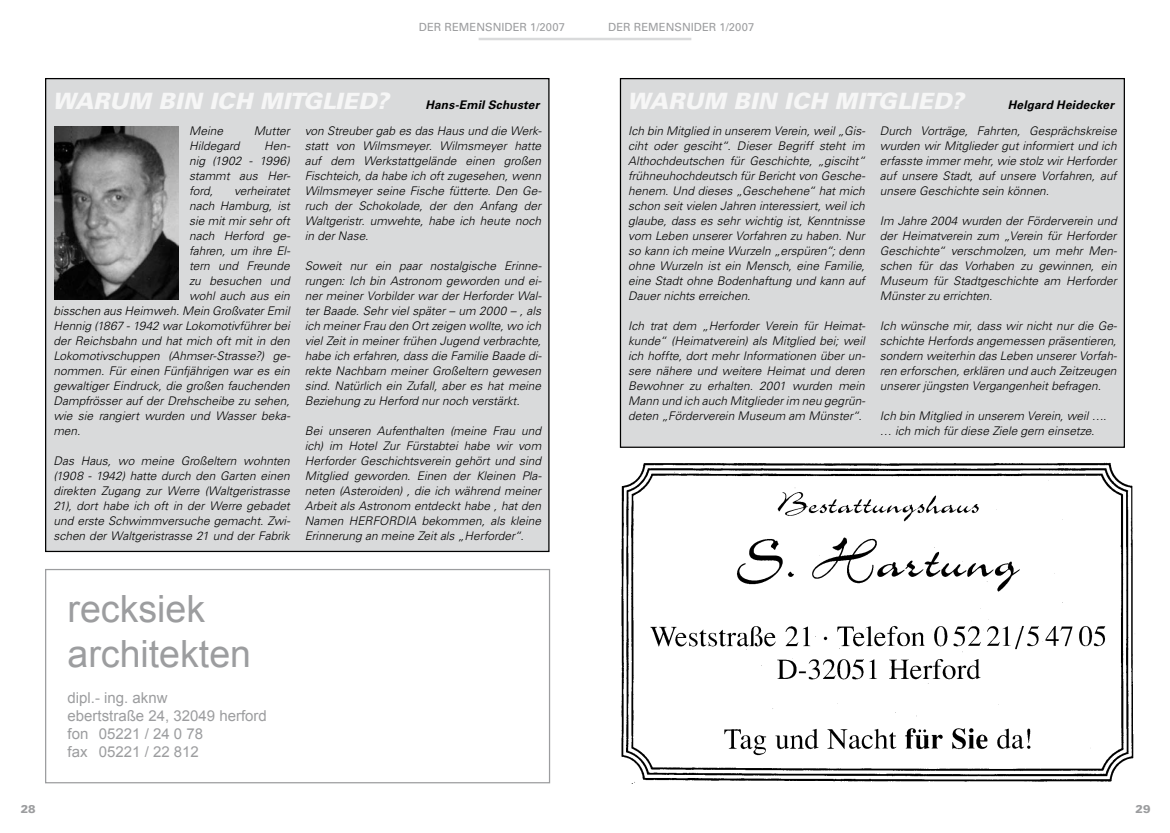
<style>
.page{position:relative;width:1170px;height:833px;background:#fff}
.page>*{position:absolute;margin:0;border:0;box-sizing:border-box;transform-origin:0 0}
.t1{font:37.5px/45px "Arial";color:#9c9d9f}
.t2{font:italic 900 22.5px "Univers LT Std";letter-spacing:.01em;color:#f6f6f6}
.t3{font:15px/18px "Arial";color:#9c9d9f}
.t4{font:italic 300 11.88px/15px "Univers LT Std";letter-spacing:.005em;color:#000;text-align:justify}
.t5{font:italic 700 11.88px "Univers LT Std";letter-spacing:.015em;color:#000}
.t6{font:11.25px "Univers LT Std";color:#9c9d9f}
.t7{font:900 11.25px "Univers LT Std";color:#9c9d9f}
</style>
<div class="page">
<hr style="left:478px;top:38px;width:107px;height:2px;background:#d9dadb">
<hr style="left:585px;top:38px;width:106px;height:2px;background:#d9dadb">
<div style="left:46px;top:79px;width:503px;height:472px;background:#d9dadb"></div>
<img style="left:54px;top:126px;width:124px;height:173px">
<div style="left:620px;top:79px;width:504px;height:368px;background:#d9dadb"></div>
<img style="left:621px;top:462px;width:513px;height:321px">
<div style="left:45px;top:569px;width:505px;height:214px;border:1px solid #9c9d9f"></div>
<p class="t6" style="left:419px;top:21px;width:148px">DER REMENSNIDER 1/2007</p>
<h2 class="t2" style="left:53px;top:87px;width:337px">WARUM BIN ICH MITGLIED?</h2>
<p class="t5" style="left:425px;top:98px;width:115px">Hans-Emil Schuster</p>
<p class="t4" style="left:189px;top:123px;width:35px">Meine</p>
<p class="t4" style="left:254px;top:123px;width:38px">Mutter</p>
<p class="t4" style="left:189px;top:138px;width:52px">Hildegard</p>
<p class="t4" style="left:189px;top:138px;width:103px;text-indent:75px">Hen&shy;nig (1902 - 1996) stammt aus Her&shy;ford,</p>
<p class="t4" style="left:234px;top:183px;width:57px">verheiratet</p>
<p class="t4" style="left:189px;top:198px;width:102px">nach Hamburg, ist</p>
<p class="t4" style="left:189px;top:213px;width:102px">sie mit mir sehr oft</p>
<p class="t4" style="left:189px;top:228px;width:103px">nach Herford ge-</p>
<p class="t4" style="left:189px;top:243px;width:103px">fahren, um ihre El-</p>
<p class="t4" style="left:189px;top:258px;width:102px">tern und Freunde</p>
<p class="t4" style="left:189px;top:273px;width:102px">zu besuchen und</p>
<p class="t4" style="left:189px;top:288px;width:102px">wohl auch aus ein</p>
<p class="t4" style="left:53px;top:303px;width:238px">bisschen aus Heimweh. Mein Großvater Emil</p>
<p class="t4" style="left:53px;top:318px;width:238px">Hennig (1867 - 1942 war Lokomotivführer bei</p>
<p class="t4" style="left:53px;top:333px;width:238px">der Reichsbahn und hat mich oft mit in den</p>
<p class="t4" style="left:53px;top:348px;width:238px">Lokomotivschuppen (Ahmser-Strasse?) ge-</p>
<p class="t4" style="left:53px;top:363px;width:238px">nommen. Für einen Fünfjährigen war es ein</p>
<p class="t4" style="left:53px;top:378px;width:238px">gewaltiger Eindruck, die großen fauchenden</p>
<p class="t4" style="left:53px;top:393px;width:238px">Dampfrösser auf der Drehscheibe zu sehen,</p>
<p class="t4" style="left:53px;top:408px;width:238px">wie sie rangiert wurden und Wasser beka-</p>
<p class="t4" style="left:53px;top:423px;width:29px">men.</p>
<p class="t4" style="left:53px;top:453px;width:238px">Das Haus, wo meine Großeltern wohnten (1908 - 1942) hatte durch den Garten einen direkten Zugang zur Werre (Waltgeristrasse 21), dort habe ich oft in der Werre gebadet und erste Schwimmversuche gemacht. Zwi&shy;schen der Waltgeristrasse 21 und der Fabrik</p>
<p class="t4" style="left:305px;top:123px;width:238px">von Streuber gab es das Haus und die Werk&shy;statt von Wilmsmeyer. Wilmsmeyer hatte auf dem Werkstattgelände einen großen Fischteich, da habe ich oft zugesehen, wenn Wilmsmeyer seine Fische fütterte. Den Ge&shy;ruch der Schokolade, der den Anfang der Waltgeristr. umwehte, habe ich heute noch in der Nase.</p>
<p class="t4" style="left:305px;top:258px;width:238px">Soweit nur ein paar nostalgische Erinne&shy;rungen: Ich bin Astronom geworden und ei&shy;ner meiner Vorbilder war der Herforder Wal&shy;ter Baade. Sehr viel später – um 2000 – , als ich meiner Frau den Ort zeigen wollte, wo ich viel Zeit in meiner frühen Jugend verbrachte, habe ich erfahren, dass die Familie Baade di&shy;rekte Nachbarn meiner Großeltern gewesen sind. Natürlich ein Zufall, aber es hat meine Beziehung zu Herford nur noch verstärkt.</p>
<p class="t4" style="left:305px;top:423px;width:238px">Bei unseren Aufenthalten (meine Frau und ich) im Hotel Zur Fürstabtei habe wir vom Herforder Geschichtsverein gehört und sind Mitglied geworden. Einen der Kleinen Pla&shy;neten (Asteroiden) , die ich während meiner Arbeit als Astronom entdeckt habe , hat den Namen HERFORDIA bekommen, als kleine Erinnerung an meine Zeit als „Herforder“.</p>
<p class="t7" style="left:21px;top:802px;width:17px">28</p>
<h1 class="t1" style="left:68px;top:587px;width:185px">recksiek architekten</h1>
<p class="t3" style="left:68px;top:689px;width:201px">dipl.- ing. aknw<br>ebertstraße 24, 32049 herford fon 05221 / 24 0 78<br>fax 05221 / 22 812</p>
<p class="t6" style="left:608px;top:21px;width:148px">DER REMENSNIDER 1/2007</p>
<h2 class="t2" style="left:627px;top:87px;width:337px">WARUM BIN ICH MITGLIED?</h2>
<p class="t5" style="left:1007px;top:98px;width:108px">Helgard Heidecker</p>
<p class="t4" style="left:628px;top:123px;width:239px">Ich bin Mitglied in unserem Verein, weil „Gis&shy;ciht oder gesciht“. Dieser Begriff steht im Althochdeutschen für Geschichte, „gisciht“ frühneuhochdeutsch für Bericht von Gesche&shy;henem. Und dieses „Geschehene“ hat mich schon seit vielen Jahren interessiert, weil ich glaube, dass es sehr wichtig ist, Kenntnisse vom Leben unserer Vorfahren zu haben. Nur so kann ich meine Wurzeln „erspüren“; denn ohne Wurzeln ist ein Mensch, eine Familie, eine Stadt ohne Bodenhaftung und kann auf Dauer nichts erreichen.</p>
<p class="t4" style="left:628px;top:318px;width:239px">Ich trat dem „Herforder Verein für Heimat&shy;kunde“ (Heimatverein) als Mitglied bei; weil ich hoffte, dort mehr Informationen über un&shy;sere nähere und weitere Heimat und deren Bewohner zu erhalten. 2001 wurden mein Mann und ich auch Mitglieder im neu gegrün&shy;deten „Förderverein Museum am Münster“.</p>
<p class="t4" style="left:879px;top:123px;width:238px">Durch Vorträge, Fahrten, Gesprächskreise wurden wir Mitglieder gut informiert und ich erfasste immer mehr, wie stolz wir Herforder auf unsere Stadt, auf unsere Vorfahren, auf unsere Geschichte sein können.</p>
<p class="t4" style="left:879px;top:213px;width:239px">Im Jahre 2004 wurden der Förderverein und der Heimatverein zum „Verein für Herforder Geschichte“ verschmolzen, um mehr Men&shy;schen für das Vorhaben zu gewinnen, ein Museum für Stadtgeschichte am Herforder Münster zu errichten.</p>
<p class="t4" style="left:879px;top:318px;width:239px">Ich wünsche mir, dass wir nicht nur die Ge&shy;schichte Herfords angemessen präsentieren, sondern weiterhin das Leben unserer Vorfah&shy;ren erforschen, erklären und auch Zeitzeugen unserer jüngsten Vergangenheit befragen.</p>
<p class="t4" style="left:879px;top:408px;width:228px">Ich bin Mitglied in unserem Verein, weil …. … ich mich für diese Ziele gern einsetze.</p>
<p class="t7" style="left:1135px;top:802px;width:17px">29</p>
</div>
